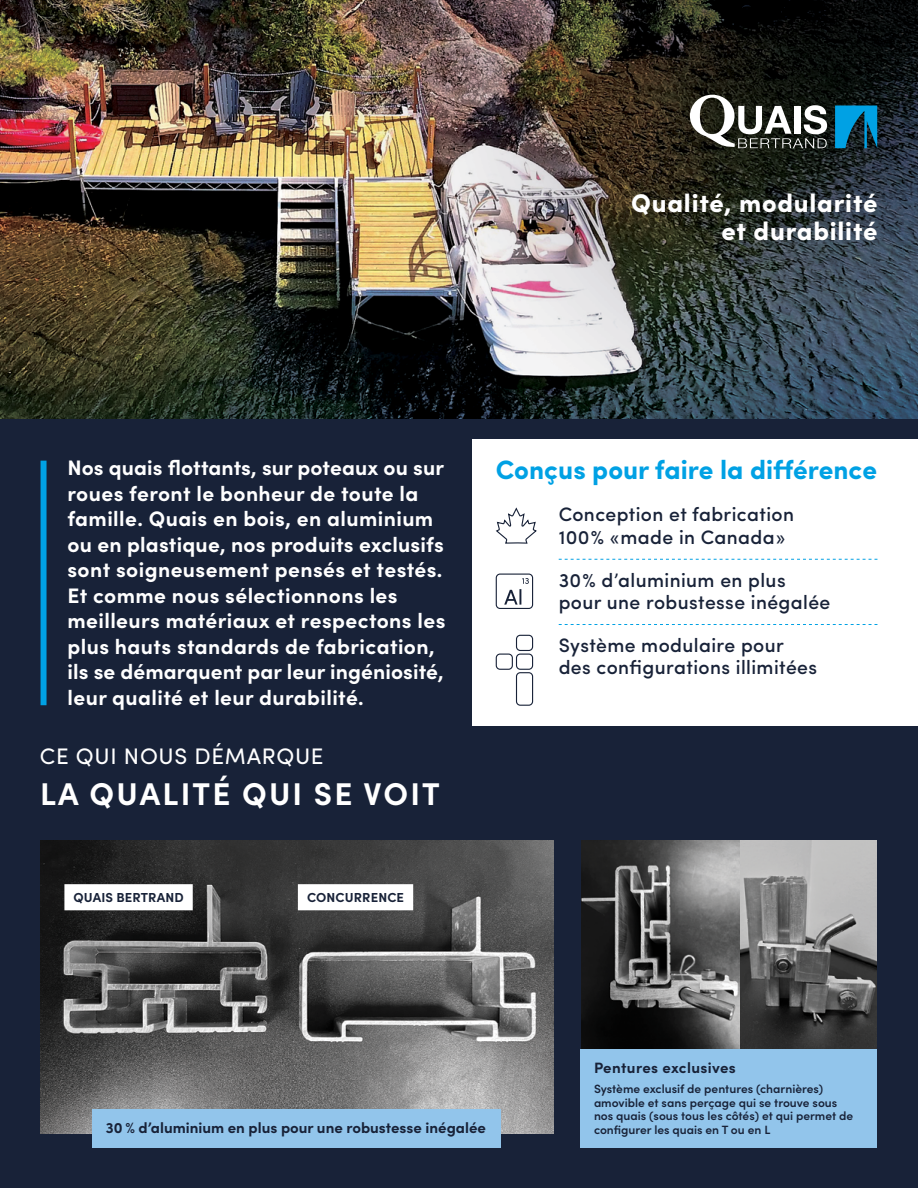
<style>
.page{position:relative;width:918px;height:1188px;background:#fff}
.page>*{position:absolute;margin:0;border:0;box-sizing:border-box;transform-origin:0 0}
.t1{font:700 31.5px "Sofia Pro";letter-spacing:.07em;color:#fff}
.t2{font:700 26.7px "Sofia Pro";color:#00a1e4}
.t3{font:900 25.5px/28.5px "Sofia Pro";letter-spacing:.03em;color:#fff;text-align:right}
.t4{font:22.5px "Sofia Pro";letter-spacing:.03em;color:#fff}
.t5{font:700 21px/25.5px "Sofia Pro";letter-spacing:.02em;color:#fff}
.t6{font:500 19.5px/22.5px "Sofia Pro";letter-spacing:.02em;color:#182238}
.t7{font:700 15px "Sofia Pro";color:#182238}
.t8{font:700 15px "Sofia Pro";letter-spacing:.025em;color:#182238}
.t9{font:700 13.05px "Sofia Pro";letter-spacing:.01em;color:#182238}
.t10{font:600 12px/13.5px "Sofia Pro";color:#182238}
</style>
<div class="page">
<div style="left:0;top:168px;width:918px;height:1020px;background:#182238"></div>
<img style="left:0;top:0;width:918px;height:418px">
<div style="left:472px;top:440px;width:446px;height:286px;background:#fff"></div>
<img style="left:40px;top:840px;width:513px;height:293px">
<img style="left:581px;top:840px;width:296px;height:209px">
<svg style="left:690px;top:95px;width:137px;height:53px"></svg>
<svg style="left:835px;top:106px;width:42px;height:42px;background:#0776a3"></svg>
<div style="left:41px;top:461px;width:6px;height:244px;background:#00a1e4"></div>
<svg style="left:559px;top:559px;width:318px;height:1px"></svg>
<svg style="left:559px;top:624px;width:318px;height:1px"></svg>
<svg style="left:495px;top:507px;width:42px;height:37px"></svg>
<div style="left:496px;top:574px;width:37px;height:35px;border:1px solid #182238;border-radius:4px"></div>
<svg style="left:504px;top:578px;width:25px;height:27px"></svg>
<div style="left:516px;top:635px;width:17px;height:16px;border:1px solid #182238;border-radius:4px"></div>
<div style="left:516px;top:654px;width:17px;height:16px;border:1px solid #182238;border-radius:4px"></div>
<div style="left:496px;top:654px;width:17px;height:16px;border:1px solid #182238;border-radius:4px"></div>
<div style="left:516px;top:672px;width:17px;height:34px;border:1px solid #182238;border-radius:4px"></div>
<div style="left:64px;top:884px;width:129px;height:26px;background:#fff"></div>
<div style="left:298px;top:884px;width:115px;height:26px;background:#fff"></div>
<div style="left:92px;top:1109px;width:408px;height:39px;background:#92c5eb"></div>
<div style="left:580px;top:1049px;width:298px;height:99px;background:#92c5eb"></div>
<p class="t3" style="left:631px;top:186px;width:248px">Qualité, modularité et durabilité</p>
<p class="t5" style="left:68px;top:454px;width:379px">Nos quais flottants, sur poteaux ou sur roues feront le bonheur de toute la famille. Quais en bois, en aluminium ou en plastique, nos produits exclusifs sont soigneusement pensés et testés.<br>Et comme nous sélectionnons les meilleurs matériaux et respectons les plus hauts standards de fabrication, ils se démarquent par leur ingéniosité, leur qualité et leur durabilité.</p>
<p class="t2" style="left:496px;top:449px;width:383px">Conçus pour faire la différence</p>
<p class="t6" style="left:559px;top:502px;width:237px">Conception et fabrication<br>100 % « made in Canada »</p>
<p class="t6" style="left:559px;top:567px;width:273px">30 % d’aluminium en plus pour une robustesse inégalée</p>
<p class="t6" style="left:559px;top:632px;width:260px">Système modulaire pour des configurations illimitées</p>
<p class="t4" style="left:40px;top:740px;width:285px">CE QUI NOUS DÉMARQUE</p>
<h1 class="t1" style="left:40px;top:769px;width:401px">LA QUALITÉ QUI SE VOIT</h1>
<p class="t9" style="left:74px;top:887px;width:112px">QUAIS BERTRAND</p>
<p class="t9" style="left:307px;top:887px;width:99px">CONCURRENCE</p>
<p class="t7" style="left:106px;top:1117px;width:382px">30 % d’aluminium en plus pour une robustesse inégalée</p>
<p class="t8" style="left:594px;top:1056px;width:143px">Pentures exclusives</p>
<p class="t10" style="left:594px;top:1081px;width:261px">Système exclusif de pentures (charnières) amovible et sans perçage qui se trouve sous nos quais (sous tous les côtés) et qui permet de configurer les quais en T ou en L</p>
</div>
